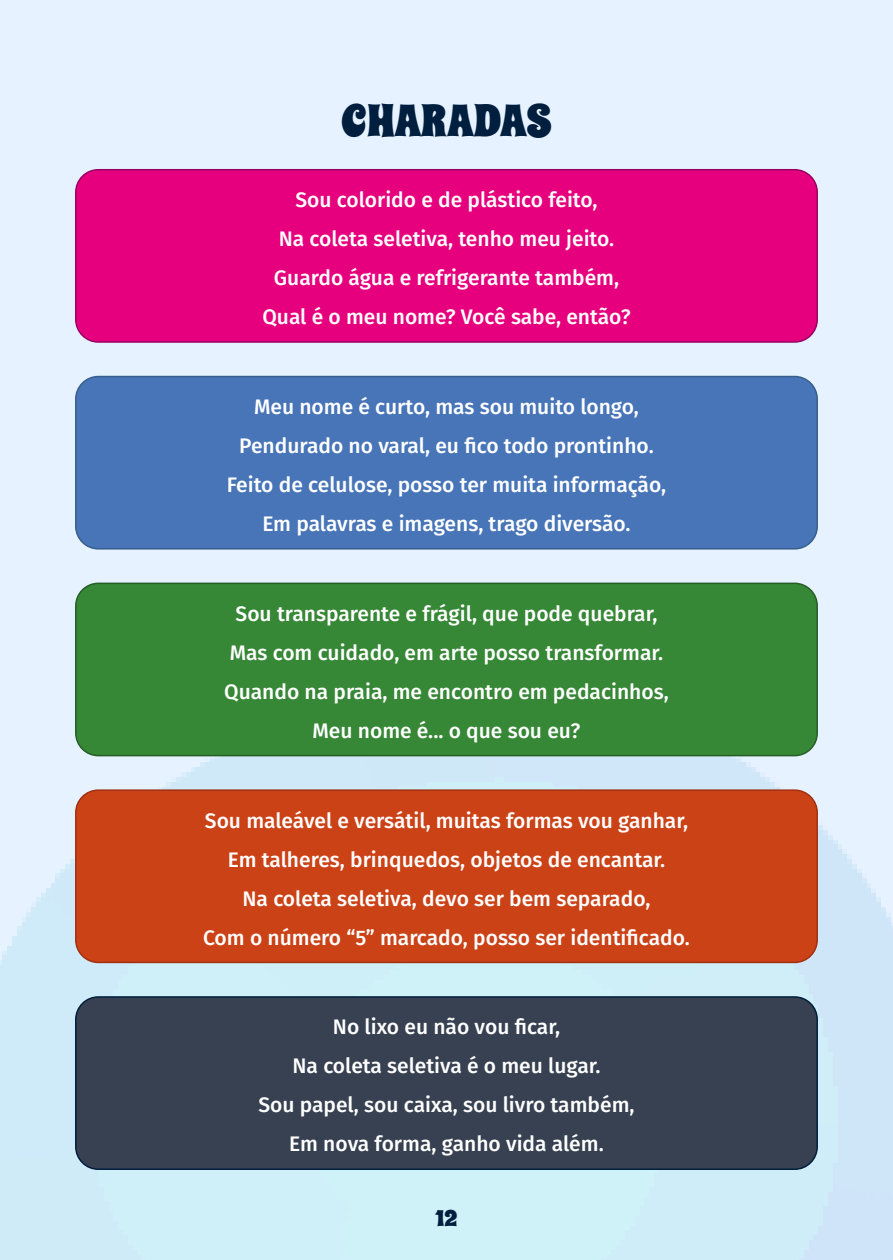
<style>
.page{position:relative;width:893px;height:1260px;background:#fff}
.page>*{position:absolute;margin:0;border:0;box-sizing:border-box;transform-origin:0 0}
.t1{font:45px "Spicy Rice";color:#001e3d}
.t2{font:22.5px "Spicy Rice";color:#001e3d}
.t3{font:500 21px/39px "Fira Sans";color:#fff;text-align:center}
</style>
<div class="page">
<div style="left:0;top:0;width:892px;height:1260px;background:linear-gradient(to bottom,#edf4ff,#d0eaf8)"></div>
<div style="left:76px;top:170px;width:741px;height:172px;background:#e6007d;border-radius:22px"></div>
<div style="left:75px;top:169px;width:743px;height:174px;border:2px solid #906;border-radius:22px"></div>
<div style="left:76px;top:377px;width:741px;height:172px;background:#4775b8;border-radius:22px"></div>
<div style="left:75px;top:376px;width:743px;height:174px;border:2px solid #385e8c;border-radius:22px"></div>
<div style="left:76px;top:583px;width:741px;height:173px;background:#368736;border-radius:22px"></div>
<div style="left:75px;top:583px;width:743px;height:173px;border:2px solid #265e26;border-radius:22px"></div>
<div style="left:76px;top:790px;width:741px;height:172px;background:#cc4217;border-radius:22px"></div>
<div style="left:75px;top:789px;width:743px;height:174px;border:2px solid #a13012;border-radius:22px"></div>
<div style="left:76px;top:997px;width:741px;height:172px;background:#374151;border-radius:22px"></div>
<div style="left:75px;top:996px;width:743px;height:174px;border:2px solid #001e3d;border-radius:22px"></div>
<h1 class="t1" style="left:341px;top:90px;width:212px">CHARADAS</h1>
<p class="t3" style="left:262px;top:179px;width:370px">Sou colorido e de plástico feito,<br>Na coleta seletiva, tenho meu jeito.<br>Guardo água e refrigerante também, Qual é o meu nome? Você sabe, então?</p>
<p class="t3" style="left:227px;top:386px;width:441px">Meu nome é curto, mas sou muito longo, Pendurado no varal, eu fico todo prontinho.<br>Feito de celulose, posso ter muita informação, Em palavras e imagens, trago diversão.</p>
<p class="t3" style="left:224px;top:593px;width:446px">Sou transparente e frágil, que pode quebrar, Mas com cuidado, em arte posso transformar.<br>Quando na praia, me encontro em pedacinhos, Meu nome é... o que sou eu?</p>
<p class="t3" style="left:203px;top:800px;width:488px">Sou maleável e versátil, muitas formas vou ganhar, Em talheres, brinquedos, objetos de encantar.<br>Na coleta seletiva, devo ser bem separado,<br>Com o número “5” marcado, posso ser identificado.</p>
<p class="t3" style="left:258px;top:1007px;width:378px">No lixo eu não vou ficar,<br>Na coleta seletiva é o meu lugar.<br>Sou papel, sou caixa, sou livro também,<br>Em nova forma, ganho vida além.</p>
<p class="t2" style="left:435px;top:1204px;width:24px">12</p>
</div>
